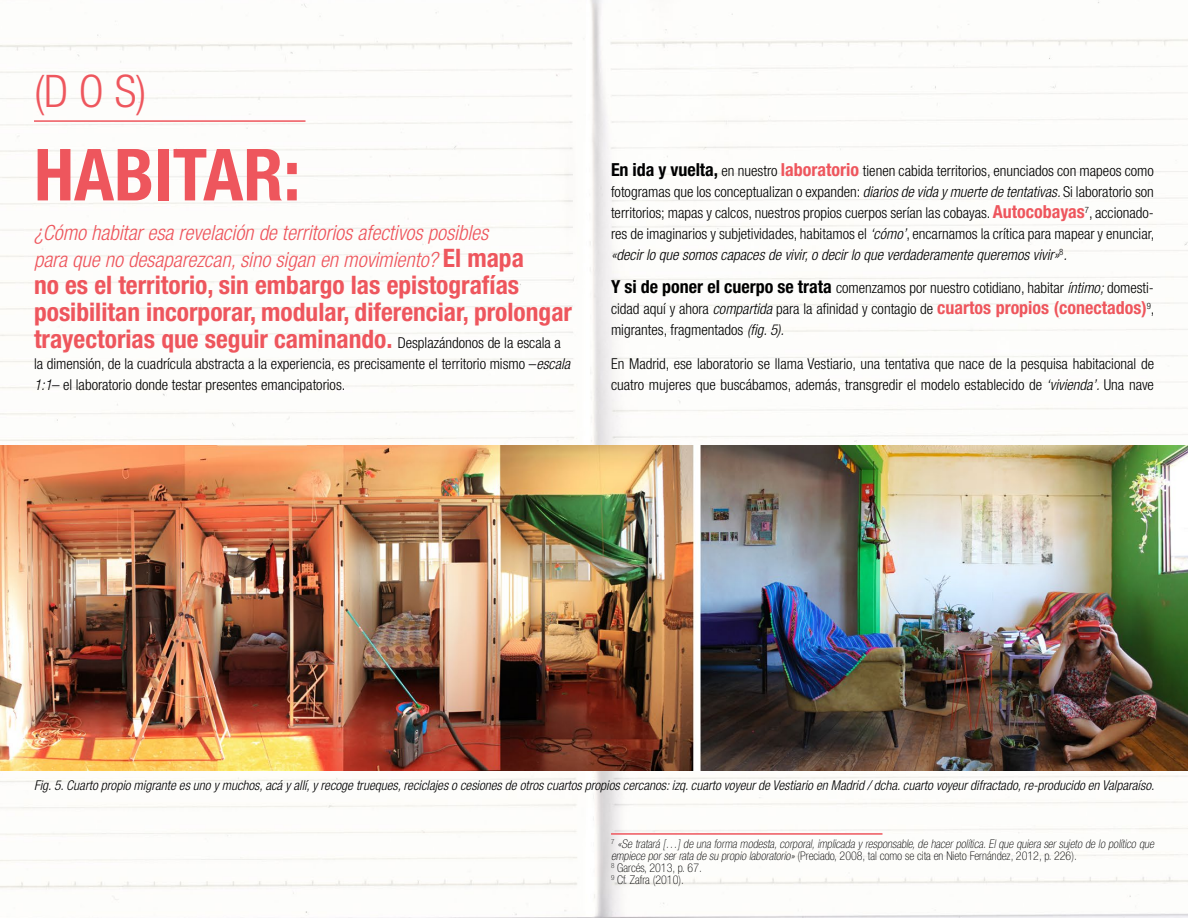
<style>
.page{position:relative;width:1188px;height:918px;background:#fff}
.page>*{position:absolute;margin:0;border:0;box-sizing:border-box;transform-origin:0 0}
.t1{font:700 condensed 72px "Helvetica Neue LT Std";color:#ee565d}
.t2{font:300 condensed 45px "Helvetica Neue LT Std";color:#ee565d}
.t3{font:700 condensed 25.5px/27px "Helvetica Neue LT Std";color:#ee565d}
.t4{font:italic 300 condensed 21px/27px "Helvetica Neue LT Std";color:#ee565d}
.t5{font:300 condensed 15px/21px "Helvetica Neue LT Std";color:#000}
.t6{font:italic 300 condensed 13.5px "Helvetica Neue LT Std";color:#000}
.t7{font:italic 100 condensed 12px/12px "Helvetica Neue LT Std";color:#000}
.s1{font-weight:700;font-style:normal;font-size:25.5px}
.s2{font-weight:300;font-size:15px;color:#000}
.s3{font-style:italic}
.s4{font-weight:700;font-size:18px}
.s5{font-weight:700;font-size:18px;color:#ee565d}
.s6{font-style:normal}
</style>
<div class="page">
<img style="left:0;top:0;width:1188px;height:918px">
<img style="left:0;top:445px;width:1188px;height:326px">
<hr style="left:611px;top:833px;width:271px;height:2px;background:#ee565d">
<hr style="left:34px;top:120px;width:272px;height:2px;background:#ee565d">
<h2 class="t2" style="left:34px;top:65px;width:114px">(D O S)</h2>
<h1 class="t1" style="left:34px;top:131px;width:268px">HABITAR:</h1>
<h3 class="t4" style="left:34px;top:220px;width:491px">¿Cómo habitar esa revelación de territorios afectivos posibles para que no desaparezcan, sino sigan en movimiento? <span class="s1">El mapa</span></h3>
<h3 class="t3" style="left:34px;top:271px;width:540px">no es el territorio, sin embargo las epistografías posibilitan incorporar, modular, diferenciar, prolongar trayectorias que seguir caminando. <span class="s2">Desplazándonos de la escala a</span></h3>
<p class="t5" style="left:34px;top:353px;width:538px">la dimensión, de la cuadrícula abstracta a la experiencia, es precisamente el territorio mismo –<span class="s3">escala<br>1:1</span>– el laboratorio donde testar presentes emancipatorios.</p>
<p class="t5" style="left:611px;top:160px;width:545px;text-align:justify"><span class="s4">En ida y vuelta,</span> en nuestro <span class="s5">laboratorio</span> tienen cabida territorios, enunciados con mapeos como fotogramas que los conceptualizan o expanden: <span class="s3">diarios de vida y muerte de tentativas.</span> Si laboratorio son territorios; mapas y calcos, nuestros propios cuerpos serían las cobayas. <span class="s5">Autocobayas</span><sup>7</sup>, accionado&shy;res de imaginarios y subjetividades, habitamos el <span class="s3">‘cómo’</span>, encarnamos la crítica para mapear y enunciar, <span class="s3">«decir lo que somos capaces de vivir, o decir lo que verdaderamente queremos vivir»</span><sup>8</sup><span class="s3">.</span></p>
<p class="t5" style="left:611px;top:278px;width:545px;text-align:justify"><span class="s4">Y si de poner el cuerpo se trata</span> comenzamos por nuestro cotidiano, habitar <span class="s3">íntimo;</span> domesti&shy;cidad aquí y ahora <span class="s3">compartida</span> para la afinidad y contagio de <span class="s5">cuartos propios (conectados)</span><sup>9</sup>, migrantes, fragmentados <span class="s3">(fig. 5).</span></p>
<p class="t5" style="left:611px;top:353px;width:545px">En Madrid, ese laboratorio se llama Vestiario, una tentativa que nace de la pesquisa habitacional de cuatro mujeres que buscábamos, además, transgredir el modelo establecido de <span class="s3">‘vivienda’.</span> Una nave</p>
<p class="t6" style="left:34px;top:777px;width:1122px">Fig. 5. Cuarto propio migrante es uno y muchos, acá y allí, y recoge trueques, reciclajes o cesiones de otros cuartos propios cercanos: izq. cuarto voyeur de Vestiario en Madrid / dcha. cuarto voyeur difractado, re-producido en Valparaíso.</p>
<p class="t7" style="left:611px;top:838px;width:547px"><sup>7</sup> «Se tratará […] de una forma modesta,corporal,implicada yresponsable,de hacerpolítica.Elque quiera sersujeto de lo político que empiece porserrata de su propio laboratorio»<span class="s6">(Preciado, 2008, tal como se cita en Nieto Fernández, 2012, p. 226).<br></span><sup>8</sup> <span class="s6">Garcés, 2013, p. 67.<br></span><sup>9</sup> <span class="s6">Cf. Zafra (2010).</span></p>
</div>
